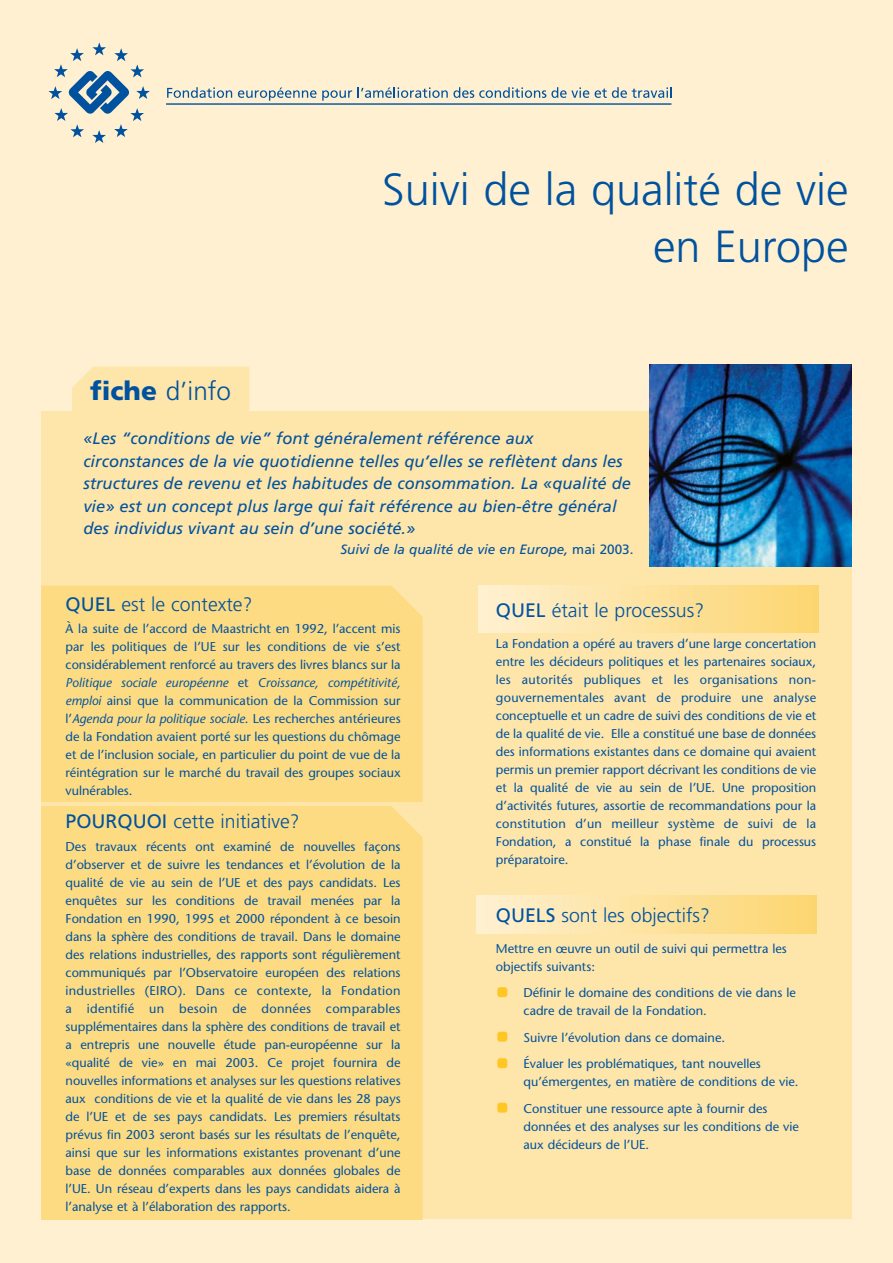
<style>
.page{position:relative;width:893px;height:1263px;background:#fff}
.page>*{position:absolute;margin:0;border:0;box-sizing:border-box;transform-origin:0 0}
.t1{font:300 45px/57px "Frutiger";color:#00529f;text-align:right}
.t2{font:300 26.1px "Frutiger";color:#00529f}
.t3{font:300 19.5px "Frutiger";color:#00529f}
.t4{font:italic 16.5px/22.5px "Frutiger";color:#00529f}
.t5{font:italic 13.5px "Frutiger";color:#00529f}
.t6{font:12.75px/18px "Stone Sans";color:#00529f}
.s1{font-weight:900}
.s2{font-style:normal}
.s3{font-weight:400}
.s4{font-style:italic}
</style>
<div class="page">
<div style="left:0;top:0;width:892px;height:1263px;background:#fef0d1"></div>
<div style="left:42px;top:411px;width:809px;height:808px;background:#fee5a9"></div>
<svg style="left:48px;top:42px;width:102px;height:101px"></svg>
<hr style="left:166px;top:103px;width:505px;height:2px;background:#00529f">
<svg style="left:167px;top:87px;width:65px;height:11px"></svg>
<svg style="left:238px;top:88px;width:78px;height:13px"></svg>
<svg style="left:322px;top:90px;width:30px;height:11px"></svg>
<svg style="left:358px;top:87px;width:313px;height:11px"></svg>
<div style="left:72px;top:367px;width:177px;height:44px;background:#fee5a9"></div>
<div style="left:42px;top:586px;width:380px;height:215px;background:#fddb82"></div>
<div style="left:42px;top:806px;width:380px;height:413px;background:#fddb82"></div>
<div style="left:478px;top:585px;width:340px;height:47px;background:linear-gradient(to right,#fff0d1,#fcd670)"></div>
<div style="left:476px;top:896px;width:340px;height:38px;background:linear-gradient(to right,#fff0d1,#fcd670)"></div>
<div style="left:497px;top:1103px;width:10px;height:10px;background:#ffc624;border-radius:3px"></div>
<div style="left:497px;top:1058px;width:10px;height:10px;background:#ffc624;border-radius:3px"></div>
<div style="left:497px;top:1032px;width:10px;height:10px;background:#ffc624;border-radius:3px"></div>
<div style="left:497px;top:987px;width:10px;height:10px;background:#ffc624;border-radius:3px"></div>
<img style="left:649px;top:364px;width:202px;height:202px">
<h1 class="t1" style="left:382px;top:164px;width:468px">Suivi de la qualité de vie en Europe</h1>
<h2 class="t2" style="left:90px;top:380px;width:142px"><span class="s1">fiche</span> d’info</h2>
<p class="t4" style="left:83px;top:428px;width:549px">«Les “conditions de vie” font généralement référence aux circonstances de la vie quotidienne telles qu’elles se reflètent dans les structures de revenu et les habitudes de consommation. La «qualité de vie» est un concept plus large qui fait référence au bien-être général des individus vivant au sein d’une société.»</p>
<p class="t5" style="left:340px;top:544px;width:294px">Suivi de la qualité de vie en Europe, <span class="s2">mai 2003.</span></p>
<h3 class="t3" style="left:66px;top:596px;width:188px"><span class="s3">QUEL</span> est le contexte?</h3>
<p class="t6" style="left:66px;top:621px;width:336px;text-align:justify">À la suite de l’accord de Maastricht en 1992, l’accent mis par les politiques de l’UE sur les conditions de vie s’est considérablement renforcé au travers des livres blancs sur la <span class="s4">Politique sociale européenne</span> et <span class="s4">Croissance, compétitivité, emploi</span> ainsi que la communication de la Commission sur l’<span class="s4">Agenda pour la politique sociale</span>. Les recherches antérieures de la Fondation avaient porté sur les questions du chômage et de l’inclusion sociale, en particulier du point de vue de la réintégration sur le marché du travail des groupes sociaux vulnérables.</p>
<h3 class="t3" style="left:66px;top:814px;width:235px"><span class="s3">POURQUOI</span> cette initiative?</h3>
<p class="t6" style="left:66px;top:839px;width:336px;text-align:justify">Des travaux récents ont examiné de nouvelles façons d’observer et de suivre les tendances et l’évolution de la qualité de vie au sein de l’UE et des pays candidats. Les enquêtes sur les conditions de travail menées par la Fondation en 1990, 1995 et 2000 répondent à ce besoin dans la sphère des conditions de travail. Dans le domaine des relations industrielles, des rapports sont régulièrement communiqués par l’Observatoire européen des relations industrielles (EIRO). Dans ce contexte, la Fondation a identifié un besoin de données comparables supplémentaires dans la sphère des conditions de travail et a entrepris une nouvelle étude pan-européenne sur la «qualité de vie» en mai 2003. Ce projet fournira de nouvelles informations et analyses sur les questions relatives aux conditions de vie et la qualité de vie dans les 28 pays de l’UE et de ses pays candidats. Les premiers résultats prévus fin 2003 seront basés sur les résultats de l’enquête, ainsi que sur les informations existantes provenant d’une base de données comparables aux données globales de l’UE. Un réseau d’experts dans les pays candidats aidera à l’analyse et à l’élaboration des rapports.</p>
<h3 class="t3" style="left:496px;top:602px;width:210px"><span class="s3">QUEL</span> était le processus?</h3>
<p class="t6" style="left:496px;top:636px;width:322px;text-align:justify">La Fondation a opéré au travers d’une large concertation entre les décideurs politiques et les partenaires sociaux, les autorités publiques et les organisations non&shy;gouvernementales avant de produire une analyse conceptuelle et un cadre de suivi des conditions de vie et de la qualité de vie. Elle a constitué une base de données des informations existantes dans ce domaine qui avaient permis un premier rapport décrivant les conditions de vie et la qualité de vie au sein de l’UE. Une proposition d’activités futures, assortie de recommandations pour la constitution d’un meilleur système de suivi de la Fondation, a constitué la phase finale du processus préparatoire.</p>
<h3 class="t3" style="left:496px;top:907px;width:215px"><span class="s3">QUELS</span> sont les objectifs?</h3>
<p class="t6" style="left:496px;top:941px;width:292px">Mettre en œuvre un outil de suivi qui permettra les objectifs suivants:</p>
<p class="t6" style="left:523px;top:985px;width:274px">Définir le domaine des conditions de vie dans le cadre de travail de la Fondation.</p>
<p class="t6" style="left:523px;top:1025px;width:239px;line-height:26.5px">Suivre l’évolution dans ce domaine.<br>Évaluer les problématiques, tant nouvelles</p>
<p class="t6" style="left:523px;top:1070px;width:276px;line-height:26.5px">qu’émergentes, en matière de conditions de vie.<br>Constituer une ressource apte à fournir des</p>
<p class="t6" style="left:523px;top:1119px;width:277px">données et des analyses sur les conditions de vie aux décideurs de l’UE.</p>
</div>
